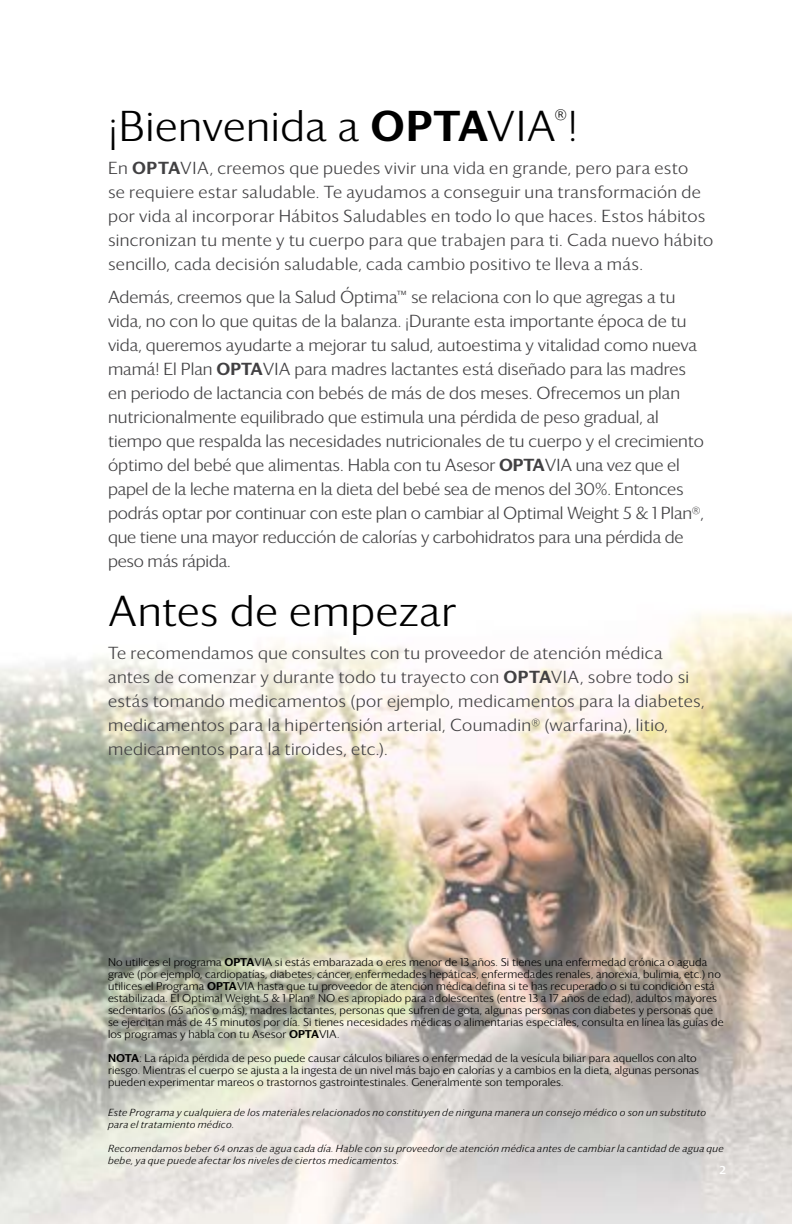
<style>
.page{position:relative;width:792px;height:1224px;background:#fff}
.page>*{position:absolute;margin:0;border:0;box-sizing:border-box;transform-origin:0 0}
.t1{font:300 42px "Darby Sans";letter-spacing:.015em;color:#000}
.t2{font:300 17px/24px "Darby Sans";color:#414042}
.t3{font:300 17px/24px "Darby Sans";letter-spacing:.025em;color:#414042}
.t4{font:300 17px/24px "Darby Sans";letter-spacing:.02em;color:#414042}
.t5{font:12px "Darby Sans Medium TSFL";color:#fff}
.t6{font:300 11px/12px "Darby Sans";letter-spacing:.01em;color:#000}
.t7{font:10px/12px "Darby Sans Light Italic TSFL";letter-spacing:.035em;color:#000}
.s1{font-weight:500}
</style>
<div class="page">
<img style="left:0;top:613px;width:792px;height:611px">
<h1 class="t1" style="left:108px;top:97px;width:472px">¡Bienvenida a <span class="s1">OPTA</span>VIA<sup>®</sup>!</h1>
<p class="t3" style="left:108px;top:155px;width:607px">En <span class="s1">OPTA</span>VIA, creemos que puedes vivir una vida en grande, pero para esto<br>se requiere estar saludable. Te ayudamos a conseguir una transformación de por vida al incorporar Hábitos Saludables en todo lo que haces. Estos hábitos sincronizan tu mente y tu cuerpo para que trabajen para ti. Cada nuevo hábito sencillo, cada decisión saludable, cada cambio positivo te lleva a más.</p>
<p class="t2" style="left:108px;top:284px;width:597px">Además, creemos que la Salud Óptima™ se relaciona con lo que agregas a tu vida, no con lo que quitas de la balanza. ¡Durante esta importante época de tu vida, queremos ayudarte a mejorar tu salud, autoestima y vitalidad como nueva mamá! El Plan <span class="s1">OPTA</span>VIA para madres lactantes está diseñado para las madres en periodo de lactancia con bebés de más de dos meses. Ofrecemos un plan nutricionalmente equilibrado que estimula una pérdida de peso gradual, al tiempo que respalda las necesidades nutricionales de tu cuerpo y el crecimiento óptimo del bebé que alimentas. Habla con tu Asesor <span class="s1">OPTA</span>VIA una vez que el papel de la leche materna en la dieta del bebé sea de menos del 30%. Entonces podrás optar por continuar con este plan o cambiar al Optimal Weight 5 &amp; 1 Plan®, que tiene una mayor reducción de calorías y carbohidratos para una pérdida de peso más rápida.</p>
<h1 class="t1" style="left:108px;top:582px;width:350px">Antes de empezar</h1>
<p class="t4" style="left:108px;top:641px;width:598px">Te recomendamos que consultes con tu proveedor de atención médica antes de comenzar y durante todo tu trayecto con <span class="s1">OPTA</span>VIA, sobre todo si estás tomando medicamentos (por ejemplo, medicamentos para la diabetes, medicamentos para la hipertensión arterial, Coumadin® (warfarina), litio, medicamentos para la tiroides, etc.).</p>
<p class="t6" style="left:108px;top:956px;width:617px">No utilices el programa <span class="s1">OPTA</span>VIA si estás embarazada o eres menor de 13 años. Si tienes una enfermedad crónica o aguda grave (por ejemplo, cardiopatías, diabetes, cáncer, enfermedades hepáticas, enfermedades renales, anorexia, bulimia, etc.) no utilices el Programa <span class="s1">OPTA</span>VIA hasta que tu proveedor de atención médica defina si te has recuperado o si tu condición está estabilizada. El Optimal Weight 5 &amp; 1 Plan® NO es apropiado para adolescentes (entre 13 a 17 años de edad), adultos mayores sedentarios (65 años o más), madres lactantes, personas que sufren de gota, algunas personas con diabetes y personas que se ejercitan más de 45 minutos por día. Si tienes necesidades médicas o alimentarias especiales, consulta en línea las guías de los programas y habla con tu Asesor <span class="s1">OPTA</span>VIA.</p>
<p class="t6" style="left:108px;top:1052px;width:593px"><span class="s1">NOTA</span>: La rápida pérdida de peso puede causar cálculos biliares o enfermedad de la vesícula biliar para aquellos con alto riesgo. Mientras el cuerpo se ajusta a la ingesta de un nivel más bajo en calorías y a cambios en la dieta, algunas personas pueden experimentar mareos o trastornos gastrointestinales. Generalmente son temporales.</p>
<p class="t7" style="left:108px;top:1106px;width:599px">Este Programa y cualquiera de los materiales relacionados no constituyen de ninguna manera un consejo médico o son un substituto para el tratamiento médico.</p>
<p class="t7" style="left:108px;top:1142px;width:617px">Recomendamos beber 64 onzas de agua cada día. Hable con su proveedor de atención médica antes de cambiar la cantidad de agua que bebe, ya que puede afectar los niveles de ciertos medicamentos.</p>
<p class="t5" style="left:720px;top:1160px;width:8px">2</p>
</div>
